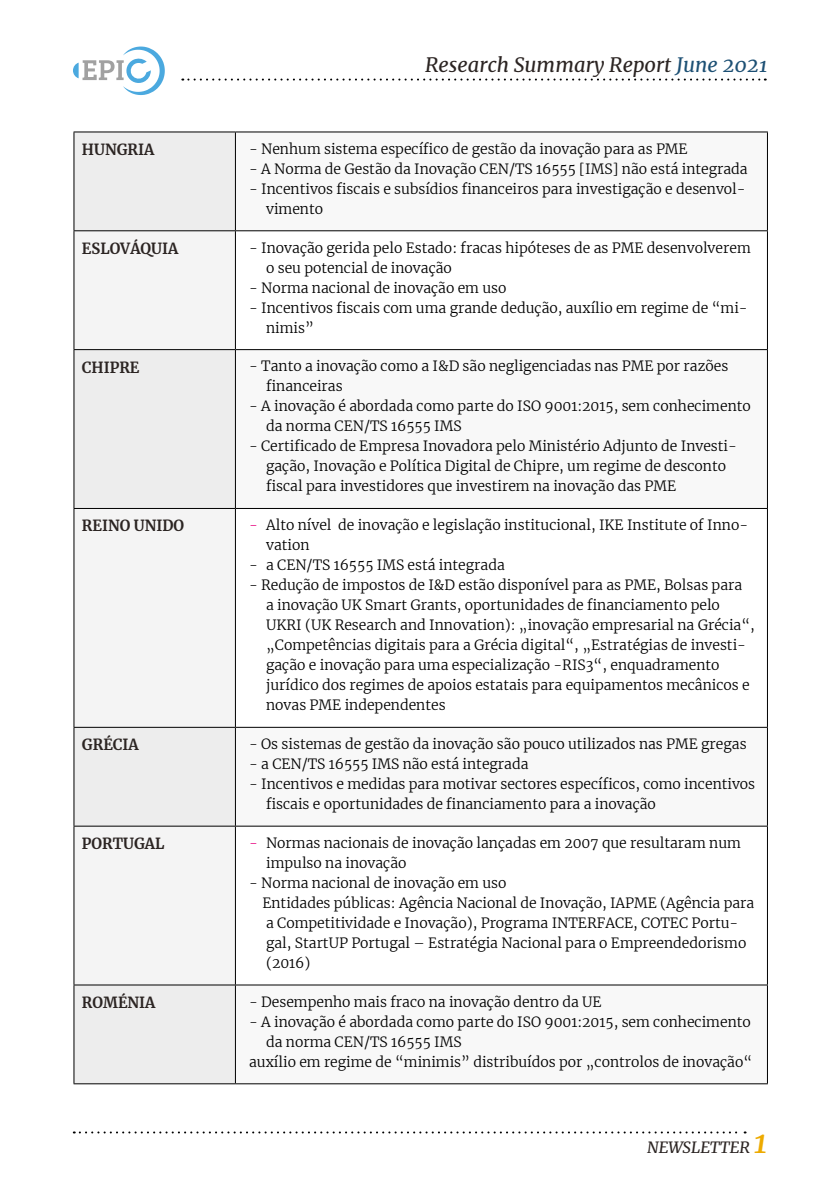
<style>
.page{position:relative;width:840px;height:1191px;background:#fff}
.page>*{position:absolute;margin:0;border:0;box-sizing:border-box;transform-origin:0 0}
.t1{font:italic 20px "Merriweather";color:#2b2422}
.t2{font:italic 15.6px "Merriweather";color:#2b2422}
.t3{font:700 15.2px "Merriweather";color:#2b2422;scale:.96 1}
.t4{font:300 14px/20px "Merriweather";color:#000}
.s1{color:#1d5074}
.s2{color:#e6007d}
.s3{font-size:33px;color:#edaa00}
</style>
<div class="page">
<svg style="left:74px;top:1131px;width:671px;height:2px"></svg>
<svg style="left:182px;top:79px;width:583px;height:2px"></svg>
<svg style="left:73px;top:46px;width:92px;height:49px"></svg>
<div style="left:74px;top:133px;width:161px;height:950px;background:#ededed"></div>
<svg style="left:236px;top:231px;width:530px;height:755px"></svg>
<div style="left:74px;top:231px;width:161px;height:753px;background:#f4f4f4"></div>
<hr style="left:73px;top:132px;width:162px;height:1px;background:#000">
<hr style="left:73px;top:132px;width:1px;height:98px;background:#000">
<hr style="left:235px;top:132px;width:532px;height:1px;background:#000">
<hr style="left:235px;top:132px;width:1px;height:98px;background:#000">
<hr style="left:766px;top:132px;width:1px;height:98px;background:#000">
<hr style="left:73px;top:230px;width:162px;height:1px;background:#000">
<hr style="left:73px;top:231px;width:1px;height:118px;background:#000">
<hr style="left:235px;top:230px;width:532px;height:1px;background:#000">
<hr style="left:235px;top:231px;width:1px;height:118px;background:#000">
<hr style="left:766px;top:231px;width:1px;height:118px;background:#000">
<hr style="left:73px;top:349px;width:162px;height:1px;background:#000">
<hr style="left:73px;top:350px;width:1px;height:158px;background:#000">
<hr style="left:235px;top:349px;width:532px;height:1px;background:#000">
<hr style="left:235px;top:350px;width:1px;height:158px;background:#000">
<hr style="left:766px;top:350px;width:1px;height:158px;background:#000">
<hr style="left:73px;top:508px;width:162px;height:1px;background:#000">
<hr style="left:73px;top:509px;width:1px;height:218px;background:#000">
<hr style="left:235px;top:508px;width:532px;height:1px;background:#000">
<hr style="left:235px;top:509px;width:1px;height:218px;background:#000">
<hr style="left:766px;top:509px;width:1px;height:218px;background:#000">
<hr style="left:73px;top:727px;width:162px;height:1px;background:#000">
<hr style="left:73px;top:727px;width:1px;height:98px;background:#000">
<hr style="left:235px;top:727px;width:532px;height:1px;background:#000">
<hr style="left:235px;top:727px;width:1px;height:98px;background:#000">
<hr style="left:766px;top:727px;width:1px;height:98px;background:#000">
<hr style="left:73px;top:825px;width:162px;height:1px;background:#000">
<hr style="left:73px;top:826px;width:1px;height:158px;background:#000">
<hr style="left:235px;top:825px;width:532px;height:1px;background:#000">
<hr style="left:235px;top:826px;width:1px;height:158px;background:#000">
<hr style="left:766px;top:826px;width:1px;height:158px;background:#000">
<hr style="left:73px;top:984px;width:162px;height:1px;background:#000">
<hr style="left:73px;top:985px;width:1px;height:98px;background:#000">
<hr style="left:235px;top:984px;width:532px;height:1px;background:#000">
<hr style="left:235px;top:985px;width:1px;height:98px;background:#000">
<hr style="left:766px;top:985px;width:1px;height:98px;background:#000">
<hr style="left:73px;top:1083px;width:162px;height:1px;background:#000">
<hr style="left:235px;top:1083px;width:532px;height:1px;background:#000">
<h1 class="t1" style="left:425px;top:51px;width:344px">Research Summary Report <span class="s1">June 2021</span></h1>
<p class="t3" style="left:82px;top:139px;width:77px">HUNGRIA</p>
<p class="t4" style="left:249px;top:138px;width:440px">- Nenhum sistema específico de gestão da inovação para as PME</p>
<p class="t4" style="left:249px;top:158px;width:500px">- A Norma de Gestão da Inovação CEN/TS 16555 [IMS] não está integrada</p>
<p class="t4" style="left:266px;top:178px;width:480px;text-indent:-17px">- Incentivos fiscais e subsídios financeiros para investigação e desenvol&shy;vimento</p>
<p class="t3" style="left:82px;top:238px;width:102px">ESLOVÁQUIA</p>
<p class="t4" style="left:266px;top:237px;width:486px;text-indent:-17px">- Inovação gerida pelo Estado: fracas hipóteses de as PME desenvolverem o seu potencial de inovação</p>
<p class="t4" style="left:249px;top:277px;width:259px">- Norma nacional de inovação em uso</p>
<p class="t4" style="left:266px;top:297px;width:483px;text-indent:-17px">- Incentivos fiscais com uma grande dedução, auxílio em regime de “mi&shy;nimis”</p>
<p class="t3" style="left:82px;top:356px;width:61px">CHIPRE</p>
<p class="t4" style="left:266px;top:356px;width:463px;text-indent:-17px">- Tanto a inovação como a I&amp;D são negligenciadas nas PME por razões financeiras</p>
<p class="t4" style="left:266px;top:396px;width:486px;text-indent:-17px">- A inovação é abordada como parte do ISO 9001:2015, sem conhecimento da norma CEN/TS 16555 IMS</p>
<p class="t4" style="left:266px;top:436px;width:472px;text-indent:-17px">- Certificado de Empresa Inovadora pelo Ministério Adjunto de Investi&shy;gação, Inovação e Política Digital de Chipre, um regime de desconto fiscal para investidores que investirem na inovação das PME</p>
<p class="t3" style="left:82px;top:515px;width:108px">REINO UNIDO</p>
<p class="t4" style="left:266px;top:515px;width:483px;text-indent:-17px"><span class="s2">-</span> Alto nível de inovação e legislação institucional, IKE Institute of Inno&shy;vation</p>
<p class="t4" style="left:249px;top:555px;width:257px">- a CEN/TS 16555 IMS está integrada</p>
<p class="t4" style="left:266px;top:575px;width:490px;text-indent:-17px">- Redução de impostos de I&amp;D estão disponível para as PME, Bolsas para<br>a inovação UK Smart Grants, oportunidades de financiamento pelo UKRI (UK Research and Innovation): „inovação empresarial na Grécia“, „Competências digitais para a Grécia digital“, „Estratégias de investi&shy;gação e inovação para uma especialização -RIS3“, enquadramento jurídico dos regimes de apoios estatais para equipamentos mecânicos e novas PME independentes</p>
<p class="t3" style="left:82px;top:734px;width:61px">GRÉCIA</p>
<p class="t4" style="left:249px;top:733px;width:498px">- Os sistemas de gestão da inovação são pouco utilizados nas PME gregas</p>
<p class="t4" style="left:249px;top:753px;width:281px">- a CEN/TS 16555 IMS não está integrada</p>
<p class="t4" style="left:266px;top:773px;width:490px;text-indent:-17px">- Incentivos e medidas para motivar sectores específicos, como incentivos fiscais e oportunidades de financiamento para a inovação</p>
<p class="t3" style="left:82px;top:833px;width:87px">PORTUGAL</p>
<p class="t4" style="left:266px;top:832px;width:476px;text-indent:-17px"><span class="s2">-</span> Normas nacionais de inovação lançadas em 2007 que resultaram num impulso na inovação</p>
<p class="t4" style="left:262px;top:872px;width:493px;text-indent:-13px">- Norma nacional de inovação em uso<br>Entidades públicas: Agência Nacional de Inovação, IAPME (Agência para a Competitividade e Inovação), Programa INTERFACE, COTEC Portu&shy;gal, StartUP Portugal – Estratégia Nacional para o Empreendedorismo (2016)</p>
<p class="t3" style="left:82px;top:992px;width:78px">ROMÉNIA</p>
<p class="t4" style="left:249px;top:991px;width:354px">- Desempenho mais fraco na inovação dentro da UE</p>
<p class="t4" style="left:249px;top:1011px;width:503px">- A inovação é abordada como parte do ISO 9001:2015, sem conhecimento</p>
<p class="t4" style="left:266px;top:1031px;width:197px">da norma CEN/TS 16555 IMS</p>
<p class="t4" style="left:249px;top:1051px;width:504px">auxílio em regime de “minimis” distribuídos por „controlos de inovação“</p>
<p class="t2" style="left:647px;top:1136px;width:122px">NEWSLETTER <span class="s3">1</span></p>
</div>
